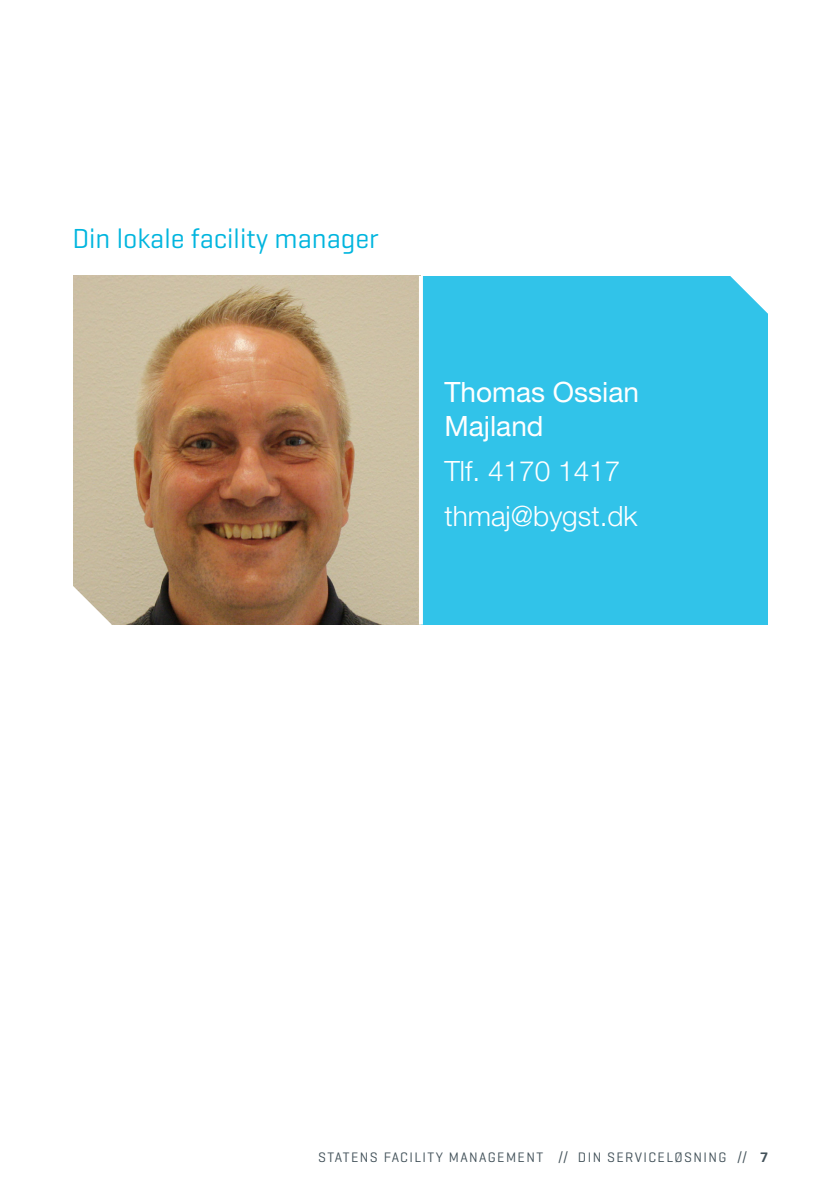
<style>
.page{position:relative;width:840px;height:1191px;background:#fff}
.page>*{position:absolute;margin:0;border:0;box-sizing:border-box;transform-origin:0 0}
._02_Underrubrik_1_blå{font:300 28px "Helvetica Neue LT Std";color:#fff}
._02_Underrubrik_1_blå-2{font:28px "Geogrotesque";color:#00b5de}
._02_Underrubrik_1_blå-3{font:28px/34px "Helvetica Neue LT Std";color:#fff}
.t1{font:14px "Geogrotesque";letter-spacing:.1em;color:#425159}
.s1{font-weight:600}
</style>
<div class="page">
<img style="left:73px;top:276px;width:345px;height:348px">
<div style="left:420px;top:276px;width:347px;height:348px;background:#31c3e9"></div>
<svg style="left:730px;top:276px;width:38px;height:38px"></svg>
<svg style="left:73px;top:586px;width:39px;height:39px"></svg>
<svg style="left:418px;top:276px;width:4px;height:348px"></svg>
<p class="_02_Underrubrik_1_blå-2" style="left:72px;top:221px;width:308px">Din lokale facility manager</p>
<p class="_02_Underrubrik_1_blå-3" style="left:444px;top:374px;width:196px">Thomas Ossian<br>Majland</p>
<p class="_02_Underrubrik_1_blå" style="left:444px;top:454px;width:177px">Tlf. 4170 1417</p>
<p class="_02_Underrubrik_1_blå" style="left:444px;top:499px;width:194px">thmaj@bygst.dk</p>
<p class="t1" style="left:318px;top:1148px;width:451px">STATENS FACILITY MANAGEMENT // DIN SERVICELØSNING // <span class="s1">7</span></p>
</div>
